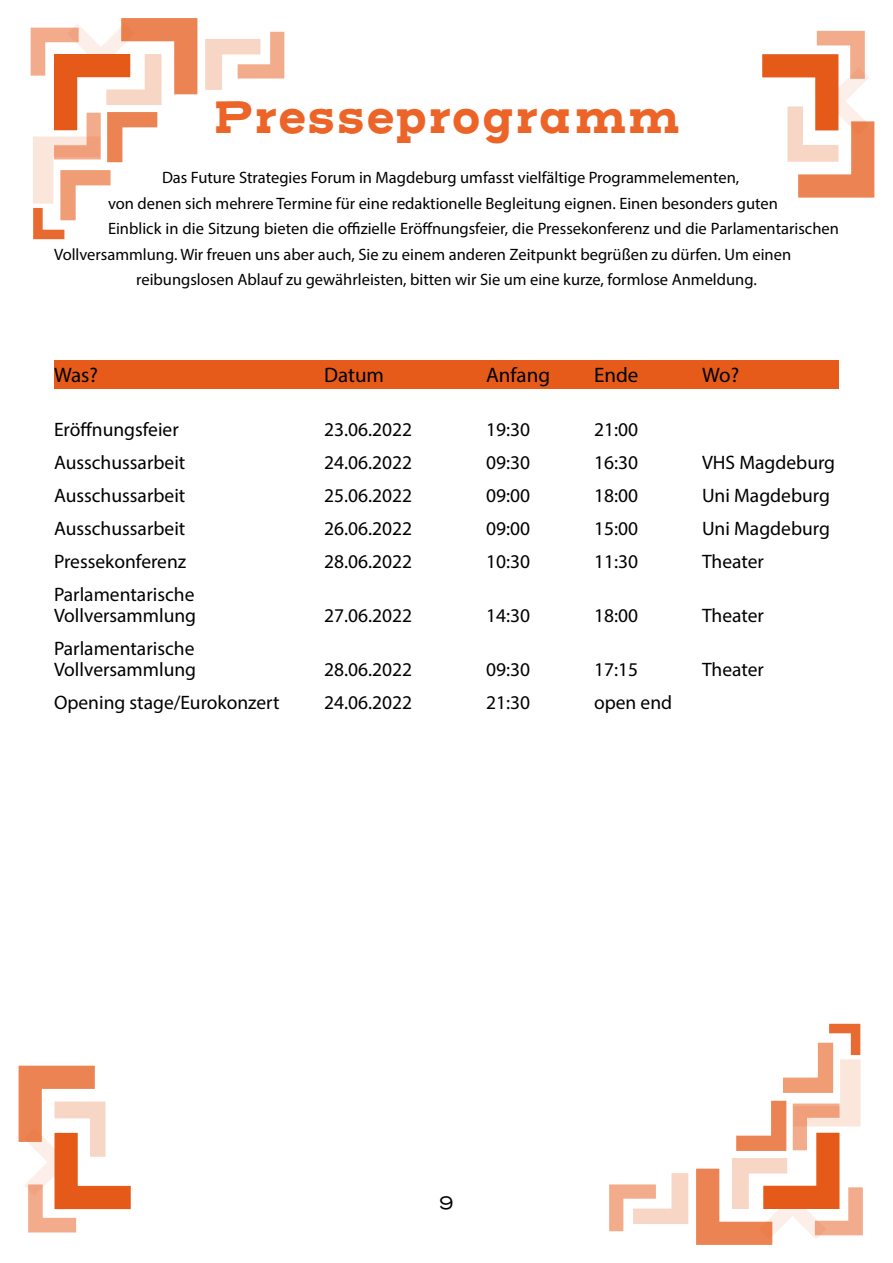
<style>
.page{position:relative;width:893px;height:1263px;background:#fff}
.page>*{position:absolute;margin:0;border:0;box-sizing:border-box;transform-origin:0 0}
.t1{font:700 45px "Henderson Slab Basic";color:#ec6428}
.t2{font:21px "Myriad Pro";color:#000}
.t3{font:19.5px "Myriad Pro";color:#000}
.t4{font:18px "Henderson Slab Basic";color:#000}
.t5{font:16.5px "Myriad Pro";color:#000}
</style>
<div class="page">
<svg style="left:762px;top:31px;width:112px;height:167px"></svg>
<svg style="left:205px;top:32px;width:79px;height:58px"></svg>
<svg style="left:31px;top:18px;width:166px;height:221px"></svg>
<svg style="left:609px;top:1173px;width:79px;height:58px"></svg>
<svg style="left:696px;top:1024px;width:167px;height:221px"></svg>
<svg style="left:19px;top:1066px;width:112px;height:166px"></svg>
<div style="left:54px;top:360px;width:785px;height:28px;background:#e65b1a"></div>
<p class="t1" style="left:212px;top:88px;width:470px">Presseprogramm</p>
<p class="t5" style="left:162px;top:167px;width:579px">Das Future Strategies Forum in Magdeburg umfasst vielfä ltige Programmelementen,</p>
<p class="t5" style="left:108px;top:193px;width:671px">von denen sich mehrere Termine fü r eine redaktionelle Begleitung eignen. Einen besonders guten</p>
<p class="t5" style="left:108px;top:218px;width:732px">Einblick in die Sitzung bieten die offizielle Eröffnungsfeier, die Pressekonferenz und die Parlamentarischen</p>
<p class="t5" style="left:54px;top:244px;width:739px">Vollversammlung. Wir freuen uns aber auch, Sie zu einem anderen Zeitpunkt begrü ßen zu dü rfen. Um einen</p>
<p class="t5" style="left:136px;top:269px;width:622px">reibungslosen Ablauf zu gewährleisten, bitten wir Sie um eine kurze, formlose Anmeldung.</p>
<p class="t2" style="left:54px;top:362px;width:46px">Was?</p>
<p class="t2" style="left:324px;top:362px;width:62px">Datum</p>
<p class="t2" style="left:486px;top:362px;width:66px">Anfang</p>
<p class="t2" style="left:594px;top:362px;width:46px">Ende</p>
<p class="t2" style="left:702px;top:362px;width:39px">Wo?</p>
<p class="t3" style="left:54px;top:418px;width:126px">Eröffnungsfeier</p>
<p class="t3" style="left:324px;top:418px;width:90px">23.06.2022</p>
<p class="t3" style="left:486px;top:418px;width:46px">19:30</p>
<p class="t3" style="left:594px;top:418px;width:46px">21:00</p>
<p class="t3" style="left:54px;top:451px;width:133px">Ausschussarbeit</p>
<p class="t3" style="left:324px;top:451px;width:90px">24.06.2022</p>
<p class="t3" style="left:486px;top:451px;width:46px">09:30</p>
<p class="t3" style="left:594px;top:451px;width:46px">16:30</p>
<p class="t3" style="left:702px;top:451px;width:135px">VHS Magdeburg</p>
<p class="t3" style="left:54px;top:484px;width:133px">Ausschussarbeit</p>
<p class="t3" style="left:324px;top:484px;width:90px">25.06.2022</p>
<p class="t3" style="left:486px;top:484px;width:46px">09:00</p>
<p class="t3" style="left:594px;top:484px;width:46px">18:00</p>
<p class="t3" style="left:702px;top:484px;width:129px">Uni Magdeburg</p>
<p class="t3" style="left:54px;top:517px;width:133px">Ausschussarbeit</p>
<p class="t3" style="left:324px;top:517px;width:90px">26.06.2022</p>
<p class="t3" style="left:486px;top:517px;width:46px">09:00</p>
<p class="t3" style="left:594px;top:517px;width:46px">15:00</p>
<p class="t3" style="left:702px;top:517px;width:129px">Uni Magdeburg</p>
<p class="t3" style="left:54px;top:550px;width:134px">Pressekonferenz</p>
<p class="t3" style="left:324px;top:550px;width:90px">28.06.2022</p>
<p class="t3" style="left:486px;top:550px;width:46px">10:30</p>
<p class="t3" style="left:594px;top:550px;width:46px">11:30</p>
<p class="t3" style="left:702px;top:550px;width:63px">Theater</p>
<p class="t3" style="left:54px;top:583px;width:142px">Parlamentarische</p>
<p class="t3" style="left:54px;top:604px;width:144px">Vollversammlung</p>
<p class="t3" style="left:324px;top:604px;width:90px">27.06.2022</p>
<p class="t3" style="left:486px;top:604px;width:46px">14:30</p>
<p class="t3" style="left:594px;top:604px;width:46px">18:00</p>
<p class="t3" style="left:702px;top:604px;width:63px">Theater</p>
<p class="t3" style="left:54px;top:637px;width:142px">Parlamentarische</p>
<p class="t3" style="left:54px;top:658px;width:144px">Vollversammlung</p>
<p class="t3" style="left:324px;top:658px;width:90px">28.06.2022</p>
<p class="t3" style="left:486px;top:658px;width:46px">09:30</p>
<p class="t3" style="left:594px;top:658px;width:46px">17:15</p>
<p class="t3" style="left:702px;top:658px;width:63px">Theater</p>
<p class="t3" style="left:54px;top:691px;width:227px">Opening stage/Eurokonzert</p>
<p class="t3" style="left:324px;top:691px;width:90px">24.06.2022</p>
<p class="t3" style="left:486px;top:691px;width:46px">21:30</p>
<p class="t3" style="left:594px;top:691px;width:80px">open end</p>
<p class="t4" style="left:438px;top:1191px;width:17px">9</p>
</div>
